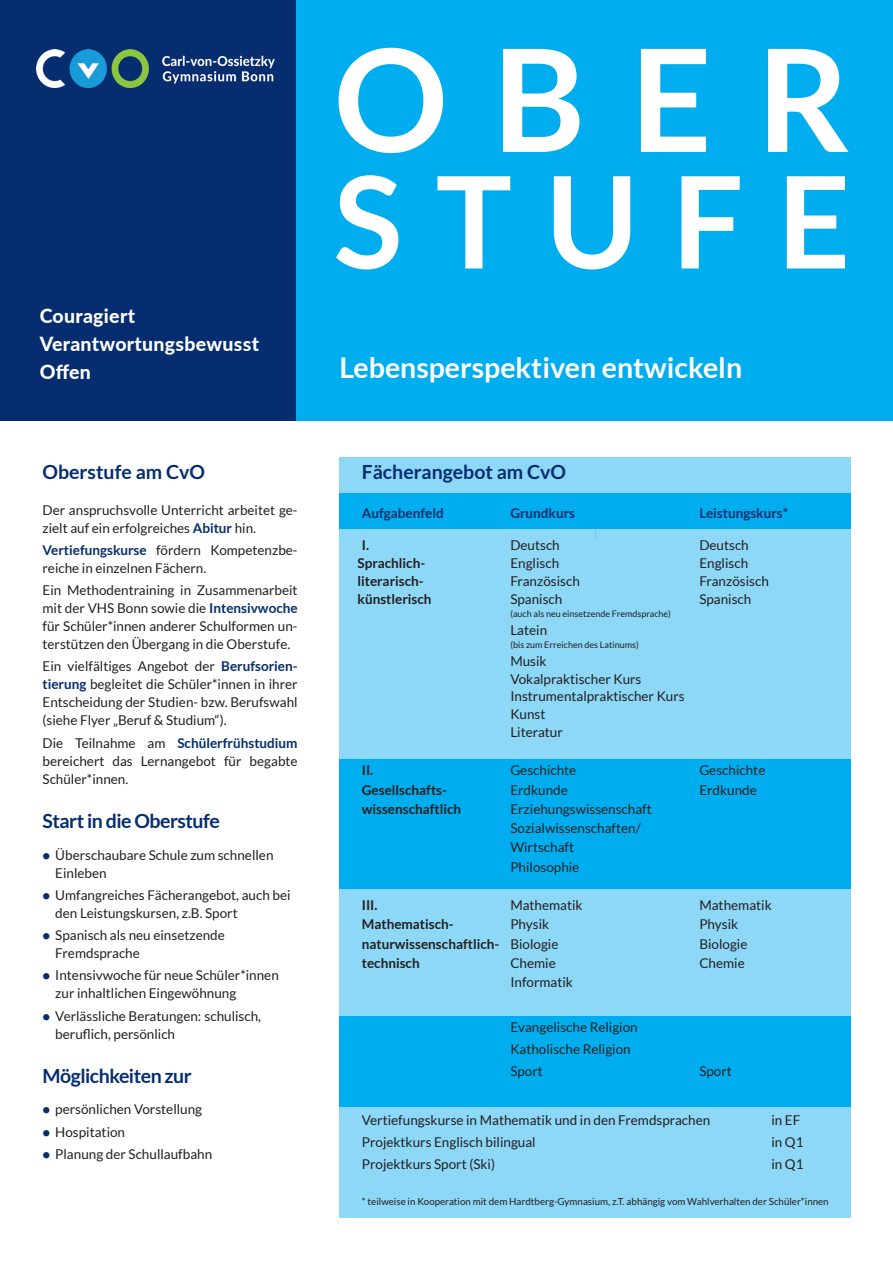
<style>
.page{position:relative;width:893px;height:1263px;background:#fff}
.page>*{position:absolute;margin:0;border:0;box-sizing:border-box;transform-origin:0 0}
.t1{font:700 142.5px "Lato";color:#fff}
.t2{font:700 127.5px "Lato";letter-spacing:.265em;color:#fff}
.t3{font:700 28.5px "Lato";color:#fff}
.t4{font:800 19.5px/28.2px "Lato";letter-spacing:.015em;color:#fff}
.t5{font:700 19.5px "Lato";letter-spacing:-.025em;color:#052d6f}
.t6{font:700 19.5px "Lato";color:#052d6f}
.t7{font:13.5px/18px "Lato";color:#231f20}
.t8{font:700 13.5px "Lato";color:#231f20}
.t9{font:700 13.5px "Lato";color:#052d6f}
.t10{font:9.75px "Lato";color:#231f20}
.t11{font:9px "Lato";color:#231f20}
.s1{font-weight:700;color:#052d6f}
.s2{font-weight:800;color:#052d6f}
.s3{font-weight:400}
</style>
<div class="page">
<div style="left:339px;top:457px;width:511px;height:760px;background:#8dd7f7"></div>
<div style="left:339px;top:1016px;width:511px;height:91px;background:#00aeef"></div>
<div style="left:339px;top:759px;width:511px;height:130px;background:#00aeef"></div>
<div style="left:339px;top:493px;width:511px;height:35px;background:#00aeef"></div>
<div style="left:0;top:0;width:893px;height:421px;background:#00aeef"></div>
<div style="left:0;top:0;width:296px;height:421px;background:#052d6f"></div>
<img style="left:37px;top:50px;width:237px;height:37px">
<h3 class="t4" style="left:40px;top:301px;width:221px">Couragiert<br>Verantwortungsbewusst<br>Offen</h3>
<h3 class="t6" style="left:43px;top:461px;width:164px">Oberstufe am CvO</h3>
<p class="t7" style="left:43px;top:501px;width:257px">Der anspruchsvolle Unterricht arbeitet ge&shy;zielt auf ein erfolgreiches <span class="s1">Abitur</span> hin.</p>
<p class="t7" style="left:43px;top:541px;width:257px"><span class="s1">Vertiefungskurse</span> fördern Kompetenzbe&shy;reiche in einzelnen Fächern.</p>
<p class="t7" style="left:43px;top:581px;width:257px;text-align:justify">Ein Methodentraining in Zusammenarbeit mit der VHS Bonn sowie die <span class="s1">Intensivwoche </span>für Schüler*innen anderer Schulformen un&shy;terstützen den Übergang in die Oberstufe.</p>
<p class="t7" style="left:43px;top:657px;width:257px;text-align:justify">Ein vielfältiges Angebot der <span class="s1">Berufsorien&shy;tierung</span> begleitet die Schüler*innen in ihrer Entscheidung der Studien- bzw. Berufswahl (siehe Flyer „Beruf &amp; Studium“).</p>
<p class="t7" style="left:43px;top:734px;width:257px;text-align:justify">Die Teilnahme am <span class="s1">Schülerfrühstudium </span>bereichert das Lernangebot für begabte Schüler*innen.</p>
<h3 class="t5" style="left:43px;top:810px;width:179px">Start in die Oberstufe</h3>
<p class="t7" style="left:55px;top:845px;width:220px;text-indent:-13px"><span class="s2">•</span> Überschaubare Schule zum schnellen<br>Einleben</p>
<p class="t7" style="left:55px;top:886px;width:237px;text-indent:-13px"><span class="s2">•</span> Umfangreiches Fächerangebot, auch bei den Leistungskursen, z.B. Sport</p>
<p class="t7" style="left:55px;top:926px;width:171px;text-indent:-13px"><span class="s2">•</span> Spanisch als neu einsetzende<br>Fremdsprache</p>
<p class="t7" style="left:55px;top:966px;width:225px;text-indent:-13px"><span class="s2">•</span> Intensivwoche für neue Schüler*innen zur inhaltlichen Eingewöhnung</p>
<p class="t7" style="left:55px;top:1006px;width:207px;text-indent:-13px"><span class="s2">•</span> Verlässliche Beratungen: schulisch, beruflich, persönlich</p>
<h3 class="t5" style="left:43px;top:1065px;width:151px">Möglichkeiten zur</h3>
<p class="t7" style="left:43px;top:1100px;width:161px"><span class="s2">•</span> persönlichen Vorstellung</p>
<p class="t7" style="left:43px;top:1122px;width:84px"><span class="s2">•</span> Hospitation</p>
<p class="t7" style="left:43px;top:1145px;width:171px"><span class="s2">•</span> Planung der Schullaufbahn</p>
<h1 class="t1" style="left:334px;top:18px;width:518px">OBER</h1>
<h2 class="t2" style="left:334px;top:149px;width:518px">STUFE</h2>
<h3 class="t3" style="left:339px;top:352px;width:404px">Lebensperspektiven entwickeln</h3>
<h3 class="t6" style="left:362px;top:461px;width:206px">Fächerangebot am CvO</h3>
<p class="t9" style="left:362px;top:505px;width:83px">Aufgabenfeld</p>
<p class="t9" style="left:510px;top:505px;width:66px">Grundkurs</p>
<p class="t9" style="left:699px;top:505px;width:90px">Leistungskurs*</p>
<p class="t8" style="left:362px;top:538px;width:9px">I.</p>
<p class="t7" style="left:510px;top:536px;width:51px">Deutsch</p>
<p class="t7" style="left:699px;top:536px;width:51px">Deutsch</p>
<p class="t8" style="left:358px;top:556px;width:69px">Sprachlich-</p>
<p class="t7" style="left:510px;top:554px;width:50px">Englisch</p>
<p class="t7" style="left:699px;top:554px;width:50px">Englisch</p>
<p class="t8" style="left:358px;top:573px;width:68px">literarisch-</p>
<p class="t7" style="left:510px;top:572px;width:71px">Französisch</p>
<p class="t7" style="left:699px;top:572px;width:71px">Französisch</p>
<p class="t8" style="left:358px;top:591px;width:75px">künstlerisch</p>
<p class="t7" style="left:510px;top:590px;width:54px">Spanisch</p>
<p class="t7" style="left:699px;top:590px;width:54px">Spanisch</p>
<p class="t11" style="left:510px;top:609px;width:162px">(auch als neu einsetzende Fremdsprache)</p>
<p class="t7" style="left:510px;top:621px;width:38px">Latein</p>
<p class="t11" style="left:510px;top:640px;width:130px">(bis zum Erreichen des Latinums)</p>
<p class="t7" style="left:510px;top:652px;width:176px">Musik<br>Vokalpraktischer Kurs<br>Instrumentalpraktischer Kurs<br>Kunst<br>Literatur</p>
<p class="t8" style="left:362px;top:763px;width:13px">II.</p>
<p class="t7" style="left:510px;top:761px;width:68px">Geschichte</p>
<p class="t7" style="left:699px;top:761px;width:68px">Geschichte</p>
<p class="t8" style="left:362px;top:782px;width:87px">Gesellschafts-</p>
<p class="t7" style="left:510px;top:780px;width:59px">Erdkunde</p>
<p class="t7" style="left:699px;top:780px;width:59px">Erdkunde</p>
<p class="t8" style="left:362px;top:801px;width:101px">wissenschaftlich</p>
<p class="t7" style="left:510px;top:799px;width:143px;line-height:19.2px">Erziehungswissenschaft<br>Sozialwissenschaften/<br>Wirtschaft<br>Philosophie</p>
<p class="t8" style="left:362px;top:897px;width:17px">III.</p>
<p class="t7" style="left:510px;top:896px;width:74px">Mathematik</p>
<p class="t7" style="left:699px;top:896px;width:74px">Mathematik</p>
<p class="t8" style="left:362px;top:917px;width:93px">Mathematisch-</p>
<p class="t7" style="left:510px;top:915px;width:40px">Physik</p>
<p class="t7" style="left:699px;top:915px;width:40px">Physik</p>
<p class="t8" style="left:362px;top:936px;width:198px">naturwissenschaftlich- <span class="s3">Biologie</span></p>
<p class="t7" style="left:699px;top:934px;width:50px">Biologie</p>
<p class="t8" style="left:362px;top:955px;width:59px">technisch</p>
<p class="t7" style="left:510px;top:954px;width:47px">Chemie</p>
<p class="t7" style="left:699px;top:954px;width:47px">Chemie</p>
<p class="t7" style="left:510px;top:973px;width:64px">Informatik</p>
<p class="t7" style="left:510px;top:1015px;width:129px;line-height:22.2px">Evangelische Religion<br>Katholische Religion<br>Sport</p>
<p class="t7" style="left:699px;top:1062px;width:34px">Sport</p>
<p class="t7" style="left:362px;top:1111px;width:350px">Vertiefungskurse in Mathematik und in den Fremdsprachen</p>
<p class="t7" style="left:771px;top:1111px;width:31px">in EF</p>
<p class="t7" style="left:362px;top:1133px;width:175px">Projektkurs Englisch bilingual</p>
<p class="t7" style="left:771px;top:1133px;width:34px">in Q1</p>
<p class="t7" style="left:362px;top:1155px;width:135px">Projektkurs Sport (Ski)</p>
<p class="t7" style="left:771px;top:1155px;width:34px">in Q1</p>
<p class="t10" style="left:362px;top:1196px;width:468px">* teilweise in Kooperation mit dem Hardtberg -Gymnasium, z.T. abhängig vom Wahlverhalten der Schüler*innen</p>
</div>
